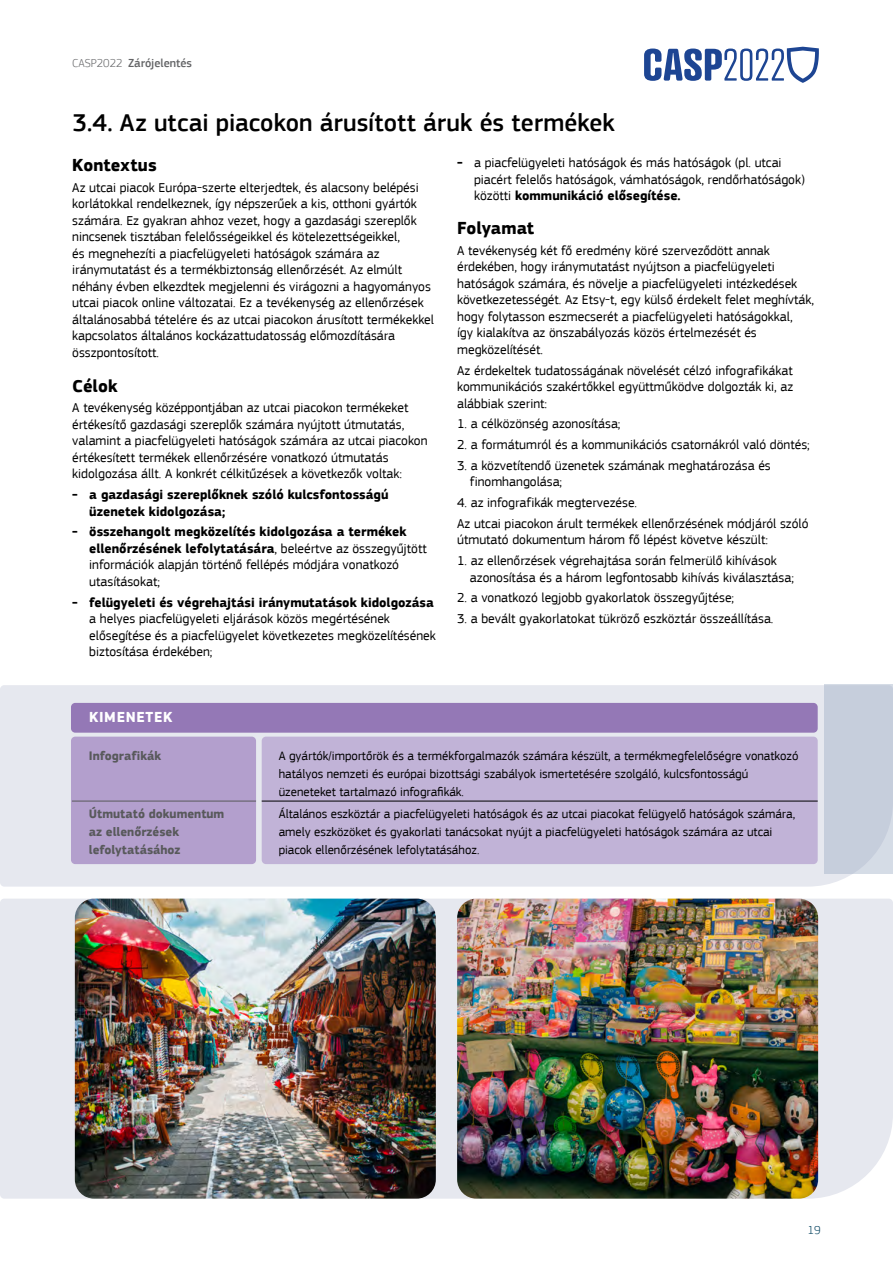
<style>
.page{position:relative;width:893px;height:1263px;background:#fff}
.page>*{position:absolute;margin:0;border:0;box-sizing:border-box;transform-origin:0 0}
.t1{font:500 25.5px "EC Square Sans Pro";color:#000}
.t2{font:700 18px "EC Square Sans Pro";letter-spacing:.005em;color:#000}
.t3{font:700 15px "EC Square Sans Pro";letter-spacing:.045em;color:#fff}
.t4{font:13.5px/16.5px "EC Square Sans Pro";color:#000}
.t5{font:700 13.5px/16.5px "EC Square Sans Pro";color:#000}
.t6{font:12.75px/18px "EC Square Sans Pro";color:#000}
.t7{font:700 12.75px/18px "EC Square Sans Pro";color:#58595b}
.t8{font:500 12px "EC Square Sans Pro";color:#636466}
.t9{font:300 12px "EC Square Sans Pro";color:#02405d}
.s1{font-weight:300}
.s2{font-weight:700}
</style>
<div class="page">
<div style="left:0;top:685px;width:893px;height:201px;background:#e6e8ef"></div>
<div style="left:71px;top:737px;width:185px;height:127px;background:#b39fcd;border-radius:4px"></div>
<hr style="left:72px;top:801px;width:184px;height:1px;background:#58595b">
<div style="left:71px;top:703px;width:747px;height:30px;background:#9478b6;border-radius:4px"></div>
<div style="left:262px;top:737px;width:556px;height:127px;background:#c1b3d7;border-radius:4px"></div>
<hr style="left:262px;top:801px;width:556px;height:1px;background:#000">
<div style="left:824px;top:684px;width:69px;height:189px;background:#c6cedc"></div>
<div style="left:0;top:899px;width:893px;height:300px;background:#e6e8ef"></div>
<img style="left:75px;top:899px;width:361px;height:300px">
<img style="left:457px;top:899px;width:361px;height:300px">
<svg style="left:644px;top:47px;width:175px;height:36px"></svg>
<p class="t8" style="left:72px;top:56px;width:121px"><span class="s1">CASP2022</span> Zárójelentés</p>
<h1 class="t1" style="left:72px;top:107px;width:544px">3.4. Az utcai piacokon árusított áruk és termékek</h1>
<h2 class="t2" style="left:72px;top:154px;width:86px">Kontextus</h2>
<p class="t4" style="left:72px;top:179px;width:363px">Az utcai piacok Európa-szerte elterjedtek, és alacsony belépési korlátokkal rendelkeznek, így népszerűek a kis, otthoni gyártók számára. Ez gyakran ahhoz vezet, hogy a gazdasági szereplők nincsenek tisztában felelősségeikkel és kötelezettségeikkel,<br>és megnehezíti a piacfelügyeleti hatóságok számára az iránymutatást és a termékbiztonság ellenőrzését. Az elmúlt néhány évben elkezdtek megjelenni és virágozni a hagyományos utcai piacok online változatai. Ez a tevékenység az ellenőrzések általánosabbá tételére és az utcai piacokon árusított termékekkel kapcsolatos általános kockázattudatosság előmozdítására összpontosított.</p>
<h2 class="t2" style="left:72px;top:375px;width:47px">Célok</h2>
<p class="t4" style="left:72px;top:400px;width:357px">A tevékenység középpontjában az utcai piacokon termékeket értékesítő gazdasági szereplők számára nyújtott útmutatás, valamint a piacfelügyeleti hatóságok számára az utcai piacokon értékesített termékek ellenőrzésére vonatkozó útmutatás kidolgozása állt. A konkrét célkitűzések a következők voltak:</p>
<p class="t5" style="left:89px;top:487px;width:301px;text-indent:-17px">- a gazdasági szereplőknek szóló kulcsfontosságú üzenetek kidolgozása;</p>
<p class="t4" style="left:89px;top:524px;width:339px;text-indent:-17px"><span class="s2">- összehangolt megközelítés kidolgozása a termékek ellenőrzésének lefolytatására</span>, beleértve az összegyűjtött információk alapján történő fellépés módjára vonatkozó utasításokat;</p>
<p class="t5" style="left:72px;top:594px;width:363px">- felügyeleti és végrehajtási iránymutatások kidolgozása</p>
<p class="t4" style="left:89px;top:610px;width:348px">a helyes piacfelügyeleti eljárások közös megértésének elősegítése és a piacfelügyelet következetes megközelítésének biztosítása érdekében;</p>
<p class="t4" style="left:474px;top:155px;width:332px;text-indent:-17px"><span class="s2">-</span> a piacfelügyeleti hatóságok és más hatóságok (pl. utcai piacért felelős hatóságok, vámhatóságok, rendőrhatóságok) közötti <span class="s2">kommunikáció elősegítése.</span></p>
<h2 class="t2" style="left:457px;top:217px;width:79px">Folyamat</h2>
<p class="t4" style="left:457px;top:242px;width:358px">A tevékenység két fő eredmény köré szerveződött annak érdekében, hogy iránymutatást nyújtson a piacfelügyeleti hatóságok számára, és növelje a piacfelügyeleti intézkedések következetességét. Az Etsy-t, egy külső érdekelt felet meghívták, hogy folytasson eszmecserét a piacfelügyeleti hatóságokkal,<br>így kialakítva az önszabályozás közös értelmezését és megközelítését.</p>
<p class="t4" style="left:457px;top:362px;width:338px;text-align:justify">Az érdekeltek tudatosságának növelését célzó infografikákat kommunikációs szakértőkkel együttműködve dolgozták ki, az alábbiak szerint:</p>
<p class="t4" style="left:457px;top:416px;width:165px">1. a célközönség azonosítása;</p>
<p class="t4" style="left:457px;top:436px;width:354px">2. a formátumról és a kommunikációs csatornákról való döntés;</p>
<p class="t4" style="left:470px;top:457px;width:302px;text-indent:-13px">3. a közvetítendő üzenetek számának meghatározása és finomhangolása;</p>
<p class="t4" style="left:457px;top:492px;width:353px;line-height:20.7px">4. az infografikák megtervezése.<br>Az utcai piacokon árult termékek ellenőrzésének módjáról szóló</p>
<p class="t4" style="left:457px;top:532px;width:312px">útmutató dokumentum három fő lépést követve készült:</p>
<p class="t4" style="left:470px;top:552px;width:326px;text-indent:-13px">1. az ellenőrzések végrehajtása során felmerülő kihívások azonosítása és a három legfontosabb kihívás kiválasztása;</p>
<p class="t4" style="left:457px;top:590px;width:279px">2. a vonatkozó legjobb gyakorlatok összegyűjtése;</p>
<p class="t4" style="left:457px;top:610px;width:318px">3. a bevált gyakorlatokat tükröző eszköztár összeállítása.</p>
<p class="t3" style="left:89px;top:708px;width:85px">KIMENETEK</p>
<p class="t7" style="left:89px;top:747px;width:74px">Infografikák</p>
<p class="t7" style="left:89px;top:805px;width:137px">Útmutató dokumentum az ellenőrzések lefolytatásához</p>
<p class="t6" style="left:279px;top:746px;width:521px">A gyártók/importőrök és a termékforgalmazók számára készült, a termékmegfelelőségre vonatkozó hatályos nemzeti és európai bizottsági szabályok ismertetésére szolgáló, kulcsfontosságú üzeneteket tartalmazó infografikák.</p>
<p class="t6" style="left:279px;top:805px;width:518px">Általános eszköztár a piacfelügyeleti hatóságok és az utcai piacokat felügyelő hatóságok számára, amely eszközöket és gyakorlati tanácsokat nyújt a piacfelügyeleti hatóságok számára az utcai piacok ellenőrzésének lefolytatásához.</p>
<p class="t9" style="left:808px;top:1223px;width:14px">19</p>
</div>
